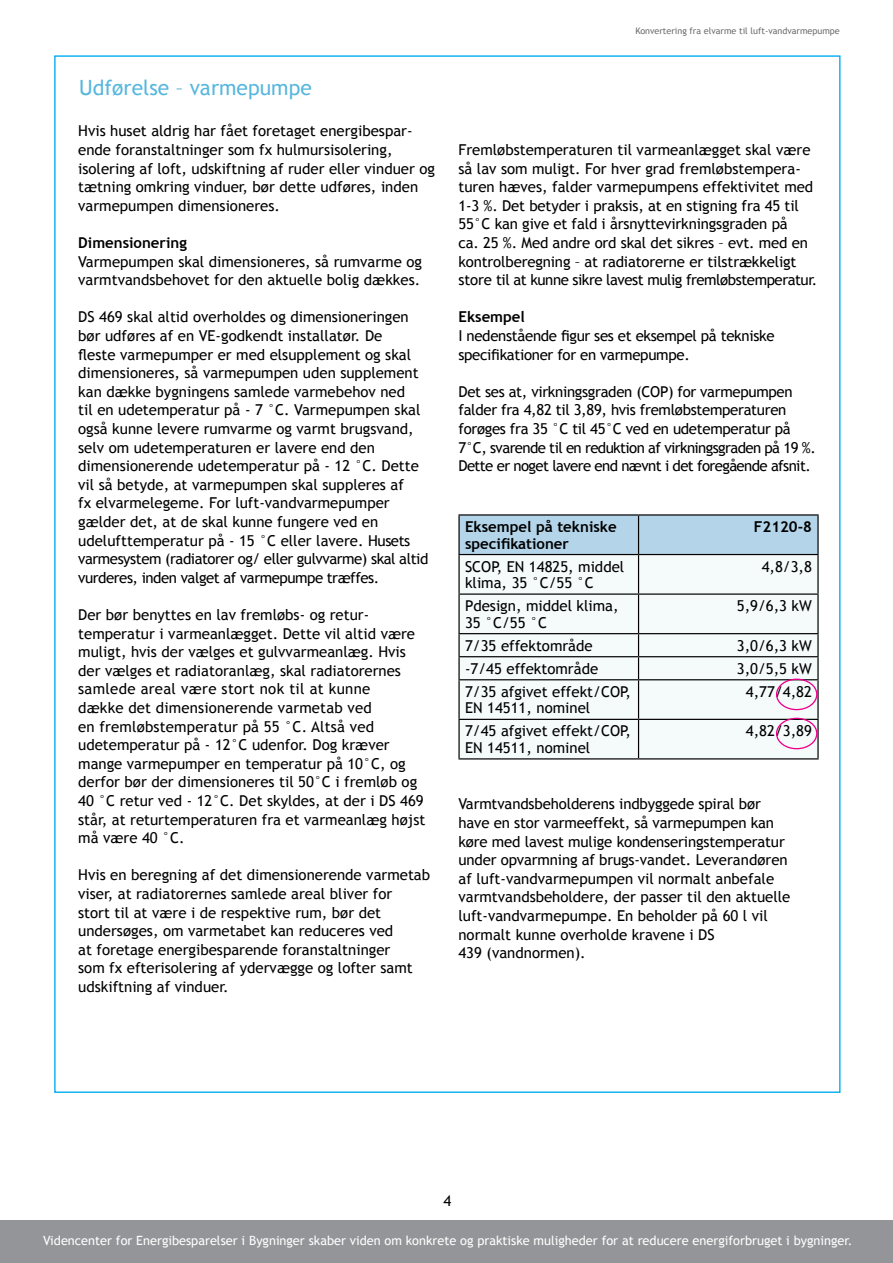
<style>
.page{position:relative;width:893px;height:1263px;background:#fff}
.page>*{position:absolute;margin:0;border:0;box-sizing:border-box;transform-origin:0 0}
.Overskrift{font:21px "Trebuchet MS";color:#58b7dd}
.t1{font:15px/18.6px "Trebuchet MS";color:#000}
.t2{font:15px/18.6px "Trebuchet MS";letter-spacing:-.02em;color:#000}
.t3{font:700 15px/16.5px "Trebuchet MS";color:#000}
.t4{font:12.75px "Trebuchet MS";color:#fff}
.t5{font:9px "Trebuchet MS";color:#6d6e71}
</style>
<div class="page">
<div style="left:460px;top:516px;width:357px;height:38px;background:#b3d4e9"></div>
<div style="left:460px;top:555px;width:357px;height:203px;background:#f5fafb"></div>
<hr style="left:458px;top:514px;width:180px;height:2px;background:#000">
<hr style="left:458px;top:516px;width:2px;height:38px;background:#000">
<hr style="left:638px;top:514px;width:181px;height:2px;background:#000">
<hr style="left:638px;top:516px;width:1px;height:38px;background:#000">
<hr style="left:817px;top:516px;width:2px;height:38px;background:#000">
<hr style="left:458px;top:554px;width:180px;height:1px;background:#000">
<hr style="left:458px;top:555px;width:2px;height:38px;background:#000">
<hr style="left:638px;top:554px;width:181px;height:1px;background:#000">
<hr style="left:638px;top:555px;width:1px;height:38px;background:#000">
<hr style="left:817px;top:555px;width:2px;height:38px;background:#000">
<hr style="left:458px;top:593px;width:180px;height:2px;background:#000">
<hr style="left:458px;top:595px;width:2px;height:38px;background:#000">
<hr style="left:638px;top:593px;width:181px;height:2px;background:#000">
<hr style="left:638px;top:595px;width:1px;height:38px;background:#000">
<hr style="left:817px;top:595px;width:2px;height:38px;background:#000">
<hr style="left:458px;top:633px;width:180px;height:1px;background:#000">
<hr style="left:458px;top:634px;width:2px;height:22px;background:#000">
<hr style="left:638px;top:633px;width:181px;height:1px;background:#000">
<hr style="left:817px;top:634px;width:2px;height:22px;background:#000">
<hr style="left:458px;top:656px;width:180px;height:1px;background:#000">
<hr style="left:458px;top:657px;width:2px;height:22px;background:#000">
<hr style="left:638px;top:656px;width:181px;height:1px;background:#000">
<svg style="left:638px;top:634px;width:1px;height:45px"></svg>
<hr style="left:817px;top:657px;width:2px;height:22px;background:#000">
<hr style="left:458px;top:679px;width:180px;height:1px;background:#000">
<hr style="left:458px;top:680px;width:2px;height:39px;background:#000">
<hr style="left:638px;top:679px;width:181px;height:1px;background:#000">
<hr style="left:638px;top:680px;width:1px;height:39px;background:#000">
<hr style="left:817px;top:680px;width:2px;height:39px;background:#000">
<hr style="left:458px;top:719px;width:180px;height:1px;background:#000">
<hr style="left:458px;top:720px;width:2px;height:38px;background:#000">
<hr style="left:638px;top:719px;width:181px;height:1px;background:#000">
<hr style="left:638px;top:720px;width:1px;height:38px;background:#000">
<hr style="left:817px;top:720px;width:2px;height:38px;background:#000">
<hr style="left:458px;top:758px;width:180px;height:1px;background:#000">
<hr style="left:638px;top:758px;width:181px;height:1px;background:#000">
<div style="left:0;top:1221px;width:893px;height:42px;background:#939598"></div>
<div style="left:776px;top:679px;width:41px;height:31px;border:1px solid #ec008c;border-radius:50%"></div>
<div style="left:776px;top:718px;width:41px;height:31px;border:1px solid #ec008c;border-radius:50%"></div>
<p class="Overskrift" style="left:79px;top:76px;width:234px">Udførelse – varmepumpe</p>
<p class="t1" style="left:78px;top:122px;width:358px">Hvis huset aldrig har fået foretaget energibespar&shy;ende foranstaltninger som fx hulmursisolering, isolering af loft, udskiftning af ruder eller vinduer og tætning omkring vinduer, bør dette udføres, inden varmepumpen dimensioneres.</p>
<p class="t3" style="left:78px;top:234px;width:110px">Dimensionering</p>
<p class="t1" style="left:78px;top:252px;width:345px">Varmepumpen skal dimensioneres, så rumvarme og varmtvandsbehovet for den aktuelle bolig dækkes.</p>
<p class="t1" style="left:78px;top:308px;width:352px">DS 469 skal altid overholdes og dimensioneringen bør udføres af en VE-godkendt installatør. De<br>fleste varmepumper er med elsupplement og skal dimensioneres, så varmepumpen uden supplement kan dække bygningens samlede varmebehov ned<br>til en udetemperatur på - 7 °C. Varmepumpen skal også kunne levere rumvarme og varmt brugsvand, selv om udetemperaturen er lavere end den dimensionerende udetemperatur på - 12 °C. Dette vil så betyde, at varmepumpen skal suppleres af<br>fx elvarmelegeme. For luft-vandvarmepumper gælder det, at de skal kunne fungere ved en udelufttemperatur på - 15 °C eller lavere. Husets varmesystem (radiatorer og/ eller gulvvarme) skal altid vurderes, inden valget af varmepumpe træffes.</p>
<p class="t1" style="left:78px;top:606px;width:349px">Der bør benyttes en lav fremløbs- og retur&shy;temperatur i varmeanlægget. Dette vil altid være muligt, hvis der vælges et gulvvarmeanlæg. Hvis der vælges et radiatoranlæg, skal radiatorernes samlede areal være stort nok til at kunne<br>dække det dimensionerende varmetab ved<br>en fremløbstemperatur på 55 °C. Altså ved udetemperatur på - 12°C udenfor. Dog kræver mange varmepumper en temperatur på 10°C, og derfor bør der dimensioneres til 50°C i fremløb og 40 °C retur ved - 12°C. Det skyldes, at der i DS 469 står, at returtemperaturen fra et varmeanlæg højst må være 40 °C.</p>
<p class="t1" style="left:78px;top:866px;width:353px">Hvis en beregning af det dimensionerende varmetab viser, at radiatorernes samlede areal bliver for<br>stort til at være i de respektive rum, bør det undersøges, om varmetabet kan reduceres ved<br>at foretage energibesparende foranstaltninger<br>som fx efterisolering af ydervægge og lofter samt udskiftning af vinduer.</p>
<p class="t5" style="left:635px;top:26px;width:206px">Konvertering fra elvarme til luft-vandvarmepumpe</p>
<p class="t1" style="left:458px;top:141px;width:360px">Fremløbstemperaturen til varmeanlægget skal være så lav som muligt. For hver grad fremløbstempera&shy;turen hæves, falder varmepumpens effektivitet med 1-3 %. Det betyder i praksis, at en stigning fra 45 til 55°C kan give et fald i årsnyttevirkningsgraden på<br>ca. 25 %. Med andre ord skal det sikres – evt. med en kontrolberegning – at radiatorerne er tilstrækkeligt store til at kunne sikre lavest mulig fremløbstemperatur.</p>
<p class="t3" style="left:458px;top:309px;width:68px">Eksempel</p>
<p class="t2" style="left:458px;top:327px;width:318px">I nedenstående figur ses et eksempel på tekniske specifikationer for en varmepumpe.</p>
<p class="t2" style="left:458px;top:382px;width:359px">Det ses at, virkningsgraden (COP) for varmepumpen falder fra 4,82 til 3,89, hvis fremløbstemperaturen forøges fra 35 °C til 45°C ved en udetemperatur på 7°C, svarende til en reduktion af virkningsgraden på 19 %.<br>Dette er noget lavere end nævnt i det foregående afsnit.</p>
<p class="t3" style="left:465px;top:518px;width:153px">Eksempel på tekniske specifikationer</p>
<p class="t3" style="left:754px;top:518px;width:60px">F2120-8</p>
<p class="t1" style="left:465px;top:558px;width:161px;line-height:16.5px">SCOP, EN 14825, middel klima, 35 °C/55 °C</p>
<p class="t1" style="left:762px;top:557px;width:52px">4,8/3,8</p>
<p class="t1" style="left:465px;top:598px;width:155px;line-height:16.5px">Pdesign, middel klima,<br>35 °C/55 °C</p>
<p class="t1" style="left:737px;top:597px;width:77px">5,9/6,3 kW</p>
<p class="t1" style="left:465px;top:636px;width:129px">7/35 effektområde</p>
<p class="t1" style="left:737px;top:636px;width:77px">3,0/6,3 kW</p>
<p class="t1" style="left:465px;top:659px;width:135px">-7/45 effektområde</p>
<p class="t1" style="left:737px;top:659px;width:77px">3,0/5,5 kW</p>
<p class="t1" style="left:465px;top:683px;width:168px;line-height:16.5px">7/35 afgivet effekt/COP,<br>EN 14511, nominel</p>
<p class="t1" style="left:746px;top:682px;width:68px">4,77/4,82</p>
<p class="t1" style="left:465px;top:723px;width:168px;line-height:16.5px">7/45 afgivet effekt/COP,<br>EN 14511, nominel</p>
<p class="t1" style="left:746px;top:722px;width:68px">4,82/3,89</p>
<p class="t1" style="left:458px;top:795px;width:333px">Varmtvandsbeholderens indbyggede spiral bør have en stor varmeeffekt, så varmepumpen kan køre med lavest mulige kondenseringstemperatur under opvarmning af brugs-vandet. Leverandøren af luft-vandvarmepumpen vil normalt anbefale varmtvandsbeholdere, der passer til den aktuelle luft-vandvarmepumpe. En beholder på 60 l vil normalt kunne overholde kravene i DS<br>439 (vandnormen).</p>
<p class="t1" style="left:443px;top:1192px;width:9px">4</p>
<p class="t4" style="left:43px;top:1233px;width:811px">Videncenter for Energibesparelser i Bygninger skaber viden om konkrete og praktiske muligheder for at reducere energiforbruget i bygninger.</p>
<p class="t4" style="left:135px;top:1233px;width:8px">e</p>
<p class="t4" style="left:248px;top:1233px;width:9px">b</p>
</div>
